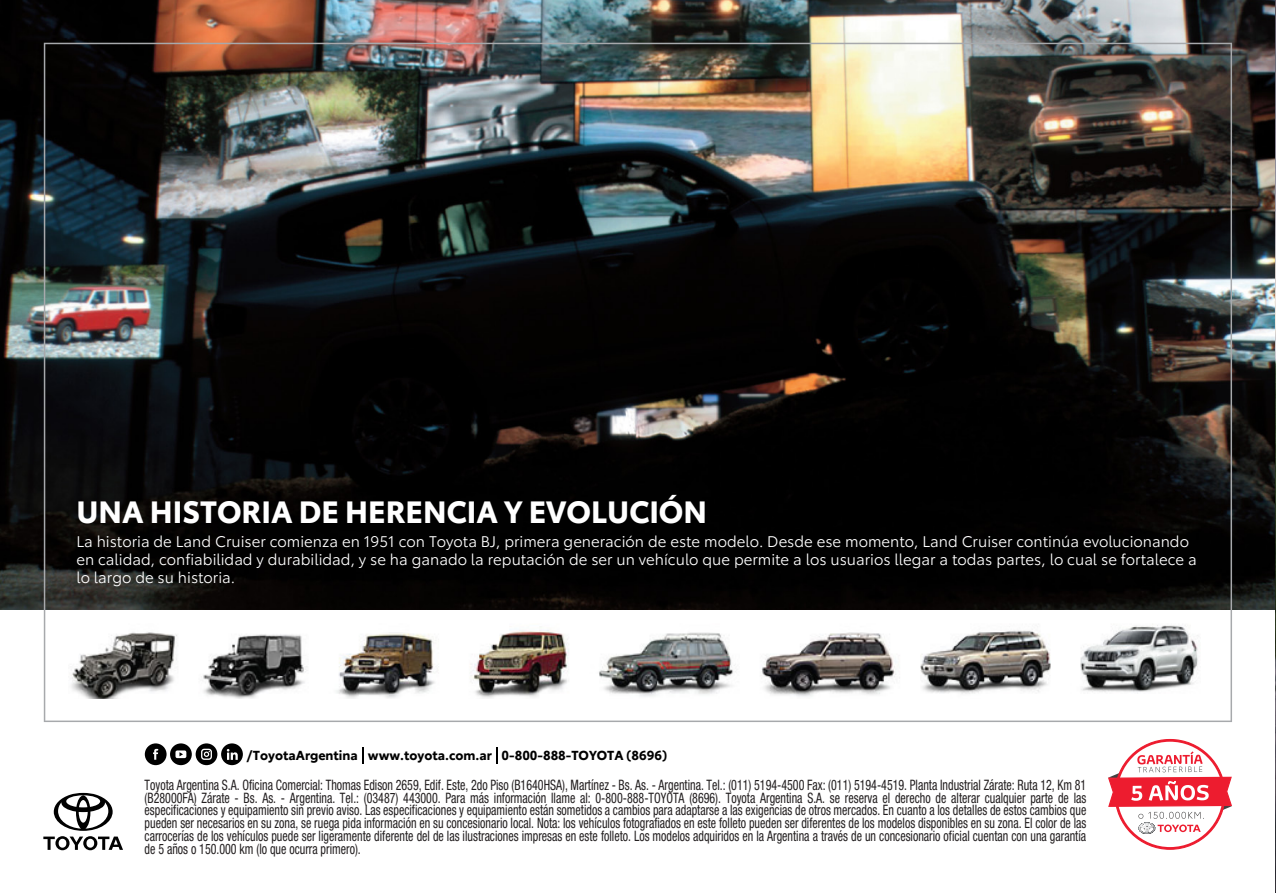
<style>
.page{position:relative;width:1276px;height:893px;background:#fff}
.page>*{position:absolute;margin:0;border:0;box-sizing:border-box;transform-origin:0 0}
.t1{font:700 30px "Toyota Type";color:#fff}
.t2{font:15px/18px "Toyota Type";color:#fff}
.t3{font:condensed 14.4px/12.8px "Helvetica Neue";color:#231f20;text-align:justify;scale:.83 1}
.t4{font:700 12.75px "Toyota Type";color:#000}
</style>
<div class="page">
<img style="left:0;top:0;width:1275px;height:610px">
<img style="left:1275px;top:0;width:1px;height:893px">
<svg style="left:1275px;top:522px;width:1px;height:371px"></svg>
<svg style="left:1275px;top:0;width:1px;height:303px"></svg>
<svg style="left:363px;top:747px;width:1px;height:17px"></svg>
<svg style="left:496px;top:747px;width:2px;height:17px"></svg>
<svg style="left:145px;top:743px;width:98px;height:22px"></svg>
<svg style="left:43px;top:793px;width:80px;height:57px"></svg>
<svg style="left:1108px;top:739px;width:124px;height:111px"></svg>
<img style="left:44px;top:43px;width:1188px;height:679px">
<h1 class="t1" style="left:76px;top:489px;width:632px">UNA HISTORIA DE HERENCIA Y EVOLUCIÓN</h1>
<p class="t2" style="left:76px;top:532px;width:1121px">La historia de Land Cruiser comienza en 1951 con Toyota BJ, primera generación de este modelo. Desde ese momento, Land Cruiser continúa evolucionando en calidad, confiabilidad y durabilidad, y se ha ganado la reputación de ser un vehículo que permite a los usuarios llegar a todas partes, lo cual se fortalece a lo largo de su historia.</p>
<p class="t4" style="left:247px;top:745px;width:422px">/ToyotaArgentina www.toyota.com.ar 0-800-888-TOYOTA (8696)</p>
<p class="t3" style="left:145px;top:778px;width:1136px">Toyota Argentina S.A. Oficina Comercial: Thomas Edison 2659, Edif. Este, 2do Piso (B1640HSA), Martínez - Bs. As. - Argentina. Tel.: (011) 5194-4500 Fax: (011) 5194-4519. Planta Industrial Zárate: Ruta 12, Km 81 (B28000FA) Zárate - Bs. As. - Argentina. Tel.: (03487) 443000. Para más información llame al: 0-800-888-TOYOTA (8696). Toyota Argentina S.A. se reserva el derecho de alterar cualquier parte de las especificaciones y equipamiento sin previo aviso. Las especificaciones y equipamiento están sometidos a cambios para adaptarse a las exigencias de otros mercados. En cuanto a los detalles de estos cambios que pueden ser necesarios en su zona, se ruega pida información en su concesionario local. Nota: los vehículos fotografiados en este folleto pueden ser diferentes de los modelos disponibles en su zona. El color de las carrocerías de los vehículos puede ser ligeramente diferente del de las ilustraciones impresas en este folleto. Los modelos adquiridos en la Argentina a través de un concesionario oficial cuentan con una garantía de 5 años o 150.000 km (lo que ocurra primero).</p>
</div>
